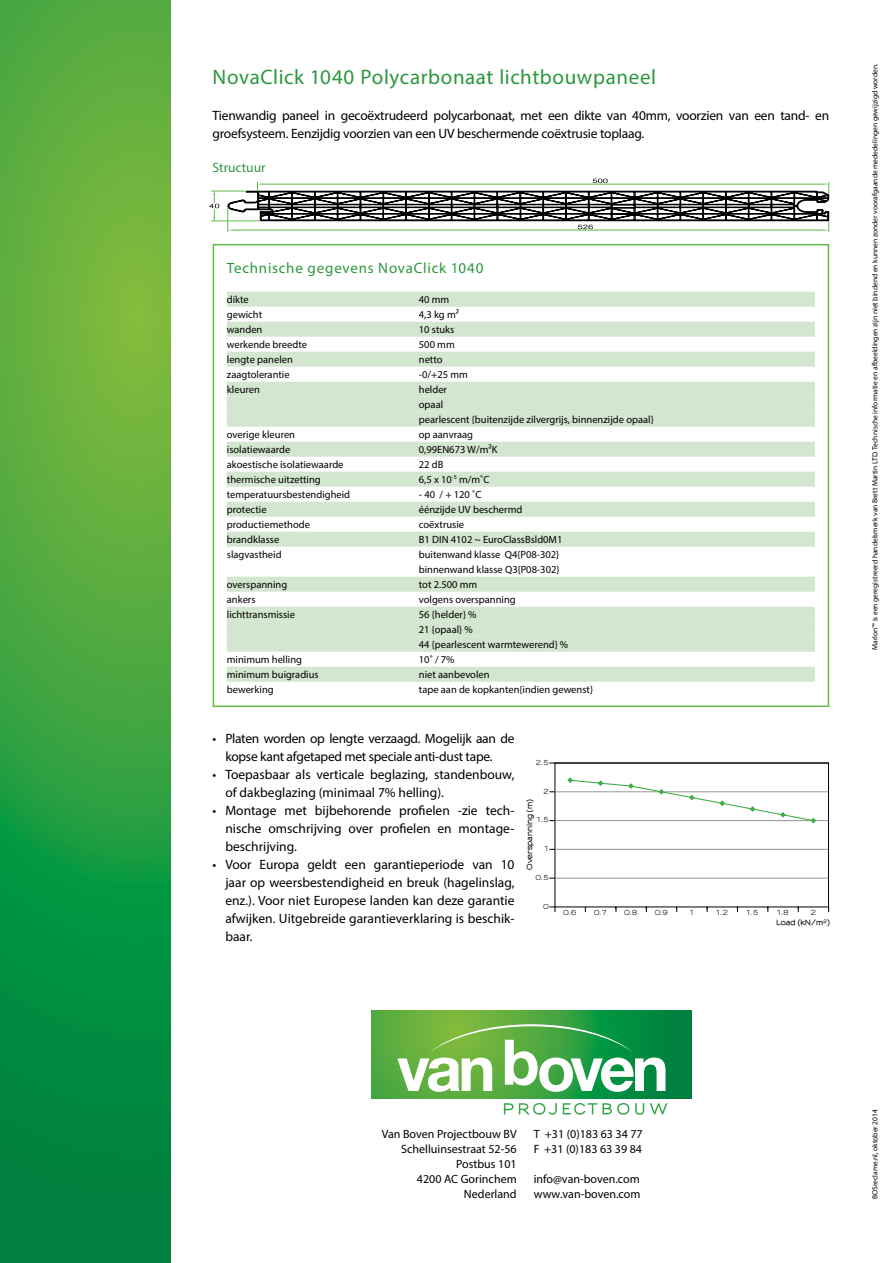
<style>
.page{position:relative;width:893px;height:1263px;background:#fff}
.page>*{position:absolute;margin:0;border:0;box-sizing:border-box;transform-origin:0 0}
.t1{font:21px "Myriad Pro";letter-spacing:.03em;color:#2c973e}
.t2{font:15px "Myriad Pro";letter-spacing:.045em;color:#2c973e}
.t3{font:13.5px/18px "Myriad Pro";letter-spacing:-.015em;color:#000}
.t4{font:13.5px "Myriad Pro";color:#2c973e}
.t5{font:12px/15px "Myriad Pro";color:#000}
.t6{font:10.5px/15px "Myriad Pro";color:#000}
.t7{font:7.5px "Myriad Pro";color:#000}
.t8{font:700 6.9px "Sansumi";color:#000}
.t9{font:800 6.9px "Sansumi";letter-spacing:.005em;color:#000}
</style>
<div class="page">
<svg style="left:0;top:0;width:170px;height:1263px;background:#3ca13f"></svg>
<div style="left:227px;top:292px;width:588px;height:15px;background:#d3e6cf"></div>
<div style="left:227px;top:322px;width:588px;height:15px;background:#d3e6cf"></div>
<div style="left:227px;top:352px;width:588px;height:15px;background:#d3e6cf"></div>
<div style="left:227px;top:382px;width:588px;height:15px;background:#d3e6cf"></div>
<div style="left:227px;top:397px;width:588px;height:15px;background:#d3e6cf"></div>
<div style="left:227px;top:412px;width:588px;height:15px;background:#d3e6cf"></div>
<div style="left:227px;top:442px;width:588px;height:15px;background:#d3e6cf"></div>
<div style="left:227px;top:472px;width:588px;height:15px;background:#d3e6cf"></div>
<div style="left:227px;top:502px;width:588px;height:15px;background:#d3e6cf"></div>
<div style="left:227px;top:532px;width:588px;height:15px;background:#d3e6cf"></div>
<div style="left:227px;top:577px;width:588px;height:15px;background:#d3e6cf"></div>
<div style="left:227px;top:607px;width:588px;height:15px;background:#d3e6cf"></div>
<div style="left:227px;top:622px;width:588px;height:15px;background:#d3e6cf"></div>
<div style="left:227px;top:637px;width:588px;height:15px;background:#d3e6cf"></div>
<div style="left:227px;top:667px;width:588px;height:15px;background:#d3e6cf"></div>
<div style="left:213px;top:244px;width:616px;height:463px;border:2px solid #5fbb46"></div>
<hr style="left:212px;top:191px;width:32px;height:1px;background:#5fbb46">
<hr style="left:212px;top:221px;width:47px;height:1px;background:#5fbb46">
<svg style="left:209px;top:191px;width:10px;height:30px"></svg>
<svg style="left:227px;top:179px;width:603px;height:53px"></svg>
<div style="left:555px;top:763px;width:274px;height:144px;border:1px solid #000"></div>
<hr style="left:555px;top:878px;width:273px;height:1px;background:#939598">
<hr style="left:555px;top:849px;width:273px;height:1px;background:#939598">
<hr style="left:555px;top:820px;width:273px;height:1px;background:#939598">
<hr style="left:555px;top:791px;width:273px;height:1px;background:#939598">
<svg style="left:567px;top:777px;width:249px;height:46px"></svg>
<svg style="left:549px;top:907px;width:7px;height:5px"></svg>
<svg style="left:371px;top:1010px;width:320px;height:89px;background:#359d40"></svg>
<svg style="left:397px;top:1024px;width:268px;height:68px"></svg>
<svg style="left:504px;top:1103px;width:53px;height:12px"></svg>
<svg style="left:563px;top:1103px;width:66px;height:12px"></svg>
<svg style="left:635px;top:1103px;width:9px;height:12px"></svg>
<svg style="left:650px;top:1103px;width:17px;height:11px"></svg>
<h1 class="t1" style="left:213px;top:64px;width:445px">NovaClick 1040 Polycarbonaat lichtbouwpaneel</h1>
<p class="t3" style="left:213px;top:106px;width:618px">Tienwandig paneel in gecoëxtrudeerd polycarbonaat, met een dikte van 40mm, voorzien van een tand- en groefsysteem. Eenzijdig voorzien van een UV beschermende coëxtrusie toplaag.</p>
<p class="t4" style="left:213px;top:159px;width:54px">Structuur</p>
<h2 class="t2" style="left:227px;top:258px;width:258px">Technische gegevens NovaClick 1040</h2>
<p class="t6" style="left:227px;top:292px;width:23px">dikte</p>
<p class="t6" style="left:419px;top:292px;width:32px">40 mm</p>
<p class="t6" style="left:227px;top:307px;width:37px">gewicht</p>
<p class="t6" style="left:419px;top:307px;width:42px">4,3 kg m²</p>
<p class="t6" style="left:227px;top:322px;width:37px">wanden</p>
<p class="t6" style="left:419px;top:322px;width:37px">10 stuks</p>
<p class="t6" style="left:227px;top:337px;width:82px">werkende breedte</p>
<p class="t6" style="left:419px;top:337px;width:37px">500 mm</p>
<p class="t6" style="left:227px;top:352px;width:68px">lengte panelen</p>
<p class="t6" style="left:419px;top:352px;width:25px">netto</p>
<p class="t6" style="left:227px;top:367px;width:64px">zaagtolerantie</p>
<p class="t6" style="left:419px;top:367px;width:50px">-0/+25 mm</p>
<p class="t6" style="left:227px;top:382px;width:35px">kleuren</p>
<p class="t6" style="left:419px;top:382px;width:236px">helder<br>opaal<br>pearlescent {buitenzijde zilvergrijs, binnenzijde opaal}</p>
<p class="t6" style="left:227px;top:427px;width:70px">overige kleuren</p>
<p class="t6" style="left:419px;top:427px;width:56px">op aanvraag</p>
<p class="t6" style="left:227px;top:442px;width:65px">isolatiewaarde</p>
<p class="t6" style="left:419px;top:442px;width:80px">0,99EN673 W/m²K</p>
<p class="t6" style="left:227px;top:457px;width:118px">akoestische isolatiewaarde</p>
<p class="t6" style="left:419px;top:457px;width:26px">22 dB</p>
<p class="t6" style="left:227px;top:472px;width:95px">thermische uitzetting</p>
<p class="t6" style="left:419px;top:472px;width:72px">6,5 x 10<sup>-5</sup> m/m˚C</p>
<p class="t6" style="left:227px;top:487px;width:125px">temperatuursbestendigheid</p>
<p class="t6" style="left:419px;top:487px;width:64px">- 40 / + 120 ˚C</p>
<p class="t6" style="left:227px;top:502px;width:41px">protectie</p>
<p class="t6" style="left:419px;top:502px;width:105px">éénzijde UV beschermd</p>
<p class="t6" style="left:227px;top:517px;width:85px">productiemethode</p>
<p class="t6" style="left:419px;top:517px;width:47px">coëxtrusie</p>
<p class="t6" style="left:227px;top:532px;width:54px">brandklasse</p>
<p class="t6" style="left:419px;top:532px;width:145px">B1 DIN 4102 ~ EuroClassBsld0M1</p>
<p class="t6" style="left:227px;top:547px;width:56px">slagvastheid</p>
<p class="t6" style="left:419px;top:547px;width:142px">buitenwand klasse Q4{P08-302} binnenwand klasse Q3{P08-302}</p>
<p class="t6" style="left:227px;top:577px;width:62px">overspanning</p>
<p class="t6" style="left:419px;top:577px;width:60px">tot 2.500 mm</p>
<p class="t6" style="left:227px;top:592px;width:30px">ankers</p>
<p class="t6" style="left:419px;top:592px;width:98px">volgens overspanning</p>
<p class="t6" style="left:227px;top:607px;width:70px">lichttransmissie</p>
<p class="t6" style="left:419px;top:607px;width:151px">56 {helder} %<br>21 {opaal} %<br>44 {pearlescent warmtewerend} %</p>
<p class="t6" style="left:227px;top:652px;width:77px">minimum helling</p>
<p class="t6" style="left:419px;top:652px;width:37px">10˚ / 7%</p>
<p class="t6" style="left:227px;top:667px;width:93px">minimum buigradius</p>
<p class="t6" style="left:419px;top:667px;width:72px">niet aanbevolen</p>
<p class="t6" style="left:227px;top:682px;width:48px">bewerking</p>
<p class="t6" style="left:419px;top:682px;width:176px">tape aan de kopkanten{indien gewenst}</p>
<p class="t3" style="left:225px;top:729px;width:291px;text-indent:-13px">• Platen worden op lengte verzaagd. Mogelijk aan de kopse kant afgetaped met speciale anti-dust tape.</p>
<p class="t3" style="left:225px;top:765px;width:291px;text-indent:-13px">• Toepasbaar als verticale beglazing, standenbouw, of dakbeglazing (minimaal 7% helling).</p>
<p class="t3" style="left:225px;top:801px;width:291px;text-align:justify;text-indent:-13px">• Montage met bijbehorende profielen -zie tech&shy;nische omschrijving over profielen en montage&shy;beschrijving.</p>
<p class="t3" style="left:225px;top:855px;width:291px;text-align:justify;text-indent:-13px">• Voor Europa geldt een garantieperiode van 10 jaar op weersbestendigheid en breuk (hagelinslag, enz.). Voor niet Europese landen kan deze garantie afwijken. Uitgebreide garantieverklaring is beschik&shy;baar.</p>
<p class="t8" style="left:536px;top:758px;width:15px">2.5</p>
<p class="t8" style="left:543px;top:787px;width:7px">2</p>
<p class="t9" style="left:525px;top:869px;width:72px;rotate:-90deg">Overspanning (m)</p>
<p class="t8" style="left:537px;top:816px;width:14px">1.5</p>
<p class="t8" style="left:544px;top:845px;width:6px">1</p>
<p class="t8" style="left:536px;top:873px;width:15px">0.5</p>
<p class="t8" style="left:543px;top:902px;width:7px">0</p>
<p class="t8" style="left:563px;top:908px;width:15px">0.6</p>
<p class="t8" style="left:594px;top:908px;width:15px">0.7</p>
<p class="t8" style="left:624px;top:908px;width:15px">0.8</p>
<p class="t8" style="left:655px;top:908px;width:15px">0.9</p>
<p class="t8" style="left:689px;top:908px;width:6px">1</p>
<p class="t8" style="left:716px;top:908px;width:14px">1.2</p>
<p class="t8" style="left:746px;top:908px;width:14px">1.5</p>
<p class="t8" style="left:777px;top:908px;width:14px">1.8</p>
<p class="t8" style="left:810px;top:908px;width:7px">2</p>
<p class="t9" style="left:776px;top:918px;width:56px">Load (kN/m<sup>2</sup>)</p>
<p class="t7" style="left:870px;top:650px;width:588px;rotate:-90deg">Marlon™ is een geregistreerd handelsmerk van Brett Martin LTD. Technische informatie en afbeeldingen zijn niet bindend en kunnen zonder voorafgaande mededelingen gewijzigd worden.</p>
<p class="t5" style="left:382px;top:1126px;width:136px;text-align:right">Van Boven Projectbouw BV<br>Schelluinsestraat 52-56<br>Postbus 101<br>4200 AC Gorinchem<br>Nederland</p>
<p class="t5" style="left:534px;top:1126px;width:111px">T +31 (0)183 63 34 77<br>F +31 (0)183 63 39 84</p>
<p class="t5" style="left:534px;top:1171px;width:108px">info@van-boven.com www.van-boven.com</p>
<p class="t7" style="left:870px;top:1199px;width:91px;rotate:-90deg">BOSreclame.nl, oktober 2014</p>
</div>
